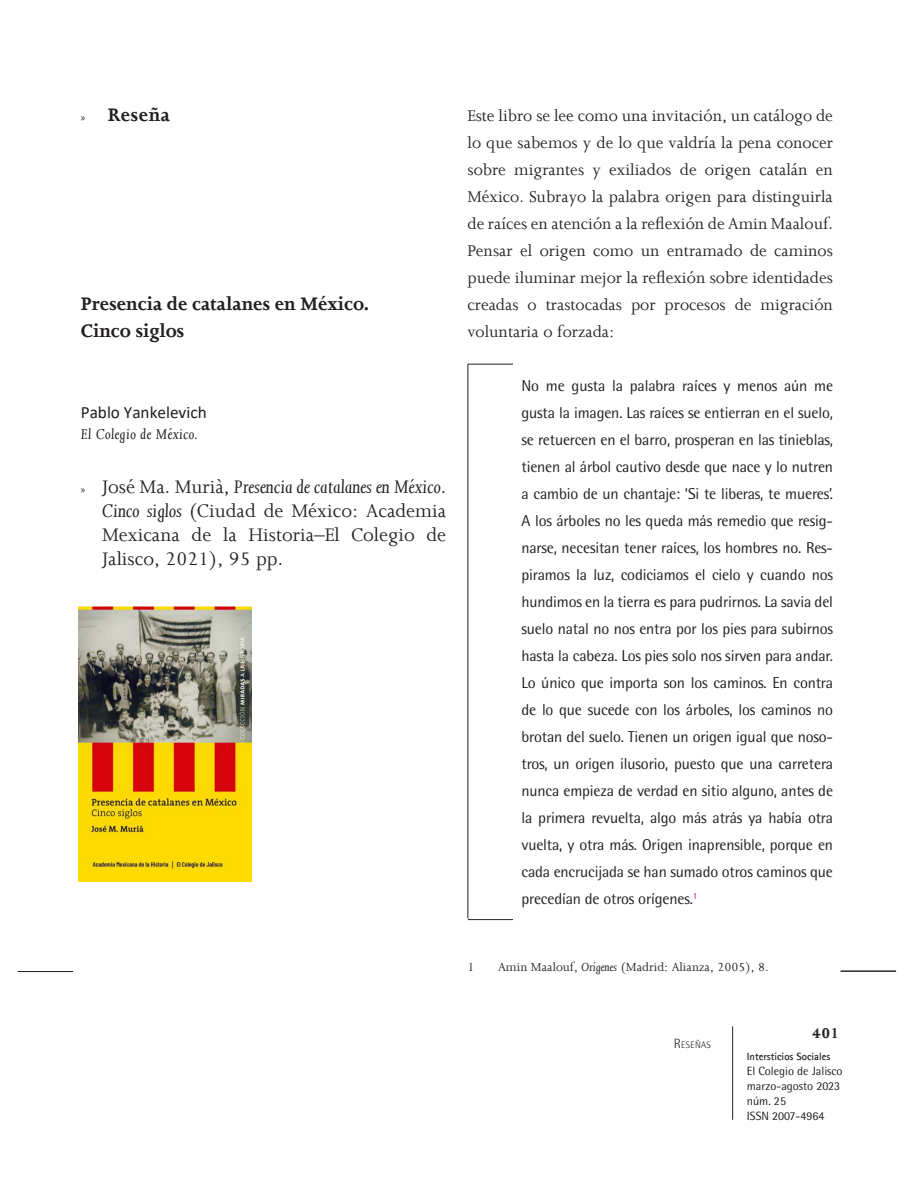
<style>
.page{position:relative;width:918px;height:1188px;background:#fff}
.page>*{position:absolute;margin:0;border:0;box-sizing:border-box;transform-origin:0 0}
.t1{font:21px/24px "Joanna";color:#231f20;text-align:justify}
.Título_de_resumen{font:700 21px/27px "Joanna";color:#231f20}
.Básico{font:18px/27px "Joanna";color:#231f20;text-align:justify}
.Autores_-_Portada{font:17.25px "Calibri";color:#231f20}
.datos_autor{font:italic 16.5px "Joanna";letter-spacing:.02em;color:#231f20}
.t2{font:700 16.5px "Joanna";color:#231f20}
.Citas_bloque{font:15.75px/27px "Rotis Semi Sans Std";letter-spacing:-.01em;color:#231f20;text-align:justify}
.Notas_al_margen{font:13.5px "Joanna";color:#231f20}
.t3{font:12px/15px "Rotis Semi Sans Std";color:#231f20}
.t4{font:700 10.5px "Agfa Rotis Sans Serif";color:#231f20}
.t5{font:300 9.45px "Rotis Semi Sans Std";letter-spacing:.035em;color:#231f20}
.s1{font-family:"Myriad Pro";font-weight:400;font-size:10.5px}
.s2{font-family:"Myriad Pro";font-size:10.5px}
.s3{font-style:italic}
.s4{font-size:13.5px}
</style>
<div class="page">
<hr style="left:841px;top:971px;width:55px;height:1px;background:#231f20">
<hr style="left:732px;top:1026px;width:1px;height:94px;background:#231f20">
<hr style="left:18px;top:971px;width:55px;height:1px;background:#231f20">
<img style="left:79px;top:607px;width:173px;height:275px">
<hr style="left:468px;top:364px;width:1px;height:554px;background:#231f20">
<hr style="left:468px;top:919px;width:45px;height:1px;background:#231f20">
<hr style="left:468px;top:364px;width:45px;height:1px;background:#231f20">
<p class="Título_de_resumen" style="left:81px;top:100px;width:91px"><span class="s1">»</span> Reseña</p>
<p class="Título_de_resumen" style="left:81px;top:289px;width:290px">Presencia de catalanes en México.<br>Cinco siglos</p>
<p class="Autores_-_Portada" style="left:81px;top:400px;width:127px">Pablo Yankelevich</p>
<p class="datos_autor" style="left:81px;top:424px;width:119px">El Colegio de México.</p>
<p class="t1" style="left:102px;top:474px;width:346px;text-indent:-21px"><span class="s2">»</span> José Ma. Murià, <span class="s3">Presencia de catalanes en México.<br>Cinco siglos</span> (Ciudad de México: Academia Mexicana de la Historia–El Colegio de Jalisco, 2021), 95 pp.</p>
<p class="Básico" style="left:468px;top:101px;width:367px">Este libro se lee como una invitación, un catálogo de lo que sabemos y de lo que valdría la pena conocer sobre migrantes y exiliados de origen catalán en México. Subrayo la palabra origen para distinguirla de raíces en atención a la reflexión de Amin Maalouf.<br>Pensar el origen como un entramado de caminos puede iluminar mejor la reflexión sobre identidades creadas o trastocadas por procesos de migración voluntaria o forzada:</p>
<p class="Citas_bloque" style="left:522px;top:372px;width:313px">No me gusta la palabra raíces y menos aún me gusta la imagen. Las raíces se entierran en el suelo, se retuercen en el barro, prosperan en las tinieblas, tienen al árbol cautivo desde que nace y lo nutren a cambio de un chantaje: ‘Si te liberas, te mueres’.<br>A los árboles no les queda más remedio que resig&shy;narse, necesitan tener raíces, los hombres no. Res&shy;piramos la luz, codiciamos el cielo y cuando nos hundimos en la tierra es para pudrirnos. La savia del suelo natal no nos entra por los pies para subirnos hasta la cabeza. Los pies solo nos sirven para andar.<br>Lo único que importa son los caminos. En contra de lo que sucede con los árboles, los caminos no brotan del suelo. Tienen un origen igual que noso&shy;tros, un origen ilusorio, puesto que una carretera nunca empieza de verdad en sitio alguno, antes de la primera revuelta, algo más atrás ya había otra vuelta, y otra más. Origen inaprensible, porque en cada encrucijada se han sumado otros caminos que precedían de otros orígenes.<sup>1</sup></p>
<p class="Notas_al_margen" style="left:468px;top:959px;width:9px">1</p>
<p class="Notas_al_margen" style="left:498px;top:959px;width:272px">Amin Maalouf, <span class="s3">Orígenes</span> (Madrid: Alianza, 2005), 8.</p>
<p class="t5" style="left:674px;top:1039px;width:39px"><span class="s4">R</span>ESEÑAS</p>
<p class="t2" style="left:812px;top:1023px;width:29px">401</p>
<p class="t4" style="left:747px;top:1049px;width:85px">Intersticios Sociales</p>
<p class="t3" style="left:747px;top:1063px;width:97px">El Colegio de Jalisco marzo-agosto 2023 núm. 25<br>ISSN 2007-4964</p>
</div>
